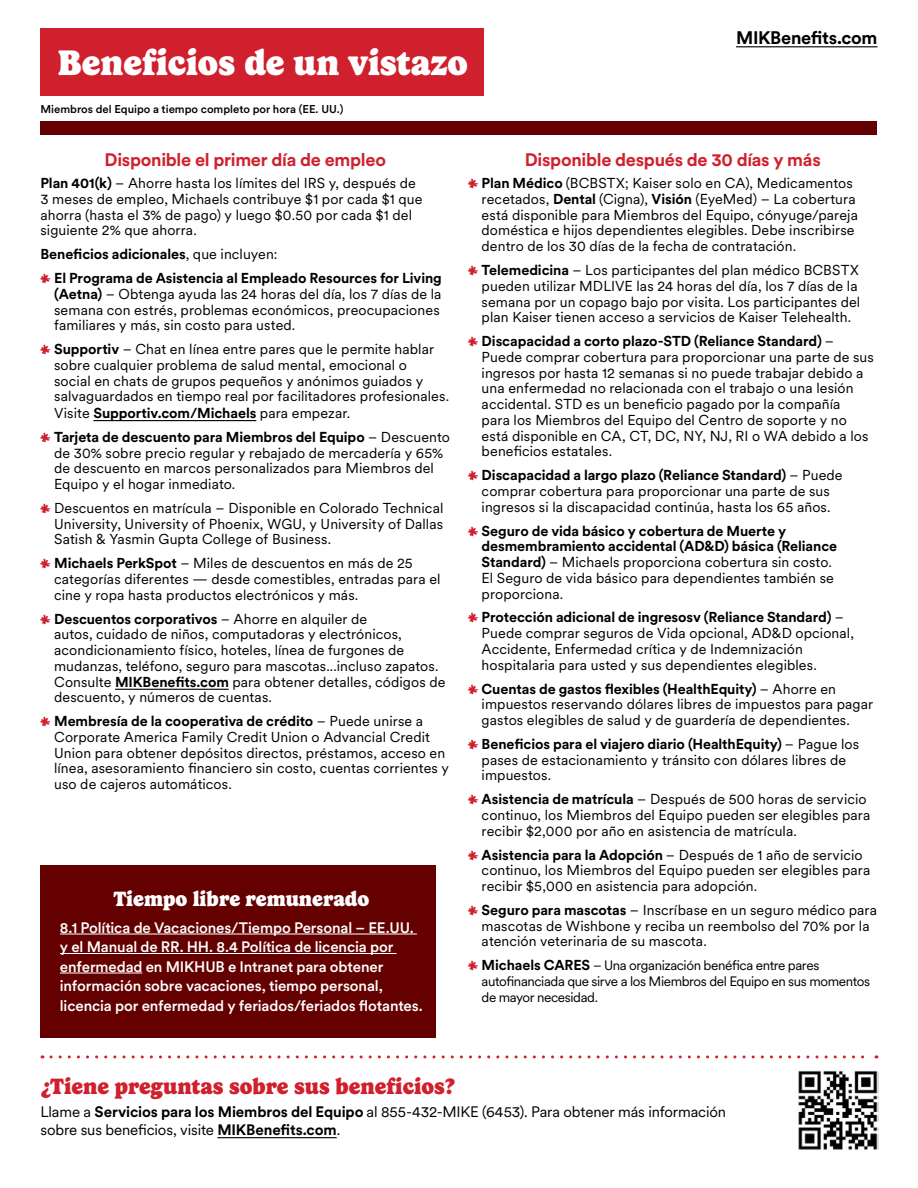
<style>
.page{position:relative;width:918px;height:1188px;background:#fff}
.page>*{position:absolute;margin:0;border:0;box-sizing:border-box;transform-origin:0 0}
.t1{font:900 36px "Gelica";color:#fff}
.t2{font:900 22.5px "Gelica";color:#d0202e}
.t3{font:900 21px "Gelica";color:#fff}
.t4{font:700 18px "Circular XX";letter-spacing:-.015em;color:#d0202e}
.t5{font:700 18px "Circular XX";letter-spacing:-.015em;color:#000}
.t6{font:500 15px/19.5px "Circular XX";letter-spacing:-.01em;color:#fff}
.t7{font:15px/18px "Circular XX";letter-spacing:-.01em;color:#000}
.t8{font:14.25px/15.8px "Circular XX";letter-spacing:.005em;color:#000}
.t9{font:700 14.25px/23.9px "Circular XX";letter-spacing:-.005em;color:#000}
.t10{font:13.5px/15.8px "Circular XX";letter-spacing:-.03em;color:#000}
.t11{font:500 11.25px "Circular XX";color:#000}
.s1{font-weight:700}
.s2{font-weight:400}
.s3{font-family:"Baby Boston";font-weight:400;font-size:13.5px;color:#d0202e}
.s4{font-family:"Baby Boston";font-size:13.5px;color:#d0202e}
.s5{font-family:"Baby Boston";color:#d0202e}
.s6{font-weight:700;font-size:14.25px}
</style>
<div class="page">
<hr style="left:93px;top:420px;width:163px;height:1px;background:#000">
<hr style="left:115px;top:689px;width:114px;height:1px;background:#000">
<div style="left:40px;top:28px;width:444px;height:68px;background:#d0202e"></div>
<hr style="left:736px;top:46px;width:142px;height:1px;background:#000">
<div style="left:40px;top:121px;width:838px;height:14px;background:#650000"></div>
<hr style="left:217px;top:1137px;width:120px;height:1px;background:#000">
<img style="left:798px;top:1071px;width:81px;height:79px">
<svg style="left:51px;top:1055px;width:826px;height:3px"></svg>
<div style="left:40px;top:865px;width:396px;height:173px;background:#650000"></div>
<hr style="left:60px;top:934px;width:357px;height:1px;background:#fff">
<hr style="left:60px;top:953px;width:337px;height:1px;background:#fff">
<hr style="left:60px;top:973px;width:82px;height:1px;background:#fff">
<h1 class="t1" style="left:58px;top:42px;width:412px">Beneficios de un vistazo</h1>
<p class="t11" style="left:40px;top:101px;width:304px">Miembros del Equipo a tiempo completo por hora (EE. UU.)</p>
<p class="t5" style="left:736px;top:25px;width:143px">MIKBenefits.com</p>
<p class="t4" style="left:105px;top:147px;width:283px">Disponible el primer día de empleo</p>
<p class="t8" style="left:40px;top:175px;width:383px"><span class="s1">Plan 401(k)</span> – Ahorre hasta los límites del IRS y, después de 3 meses de empleo, Michaels contribuye $1 por cada $1 que ahorra (hasta el 3% de pago) y luego $0.50 por cada $1 del siguiente 2% que ahorra.</p>
<p class="t9" style="left:40px;top:242px;width:403px">Beneficios adicionales<span class="s2">, que incluyen:<br></span><span class="s3">*</span> El Programa de Asistencia al Empleado Resources for Living</p>
<p class="t8" style="left:54px;top:285px;width:389px"><span class="s1">(Aetna)</span> – Obtenga ayuda las 24 horas del día, los 7 días de la semana con estrés, problemas económicos, preocupaciones familiares y más, sin costo para usted.</p>
<p class="t8" style="left:54px;top:341px;width:397px;text-indent:-14px"><span class="s4">*</span> <span class="s1">Supportiv</span> – Chat en línea entre pares que le permite hablar sobre cualquier problema de salud mental, emocional o<br>social en chats de grupos pequeños y anónimos guiados y salvaguardados en tiempo real por facilitadores profesionales.<br>Visite <span class="s1">Supportiv.com/Michaels</span> para empezar.</p>
<p class="t8" style="left:54px;top:428px;width:397px;text-indent:-14px"><span class="s4">*</span> <span class="s1">Tarjeta de descuento para Miembros del Equipo</span> – Descuento de 30% sobre precio regular y rebajado de mercadería y 65% de descuento en marcos personalizados para Miembros del Equipo y el hogar inmediato.</p>
<p class="t8" style="left:54px;top:499px;width:391px;text-align:justify;text-indent:-14px"><span class="s4">*</span> Descuentos en matrícula – Disponible en Colorado Technical University, University of Phoenix, WGU, y University of Dallas Satish &amp; Yasmin Gupta College of Business.</p>
<p class="t8" style="left:54px;top:555px;width:388px;text-indent:-14px"><span class="s4">*</span> <span class="s1">Michaels PerkSpot</span> – Miles de descuentos en más de 25 categorías diferentes — desde comestibles, entradas para el cine y ropa hasta productos electrónicos y más.</p>
<p class="t8" style="left:54px;top:610px;width:393px;text-indent:-14px"><span class="s4">*</span> <span class="s1">Descuentos corporativos</span> – Ahorre en alquiler de<br>autos, cuidado de niños, computadoras y electrónicos, acondicionamiento físico, hoteles, línea de furgones de mudanzas, teléfono, seguro para mascotas...incluso zapatos.<br>Consulte <span class="s1">MIKBenefits.com</span> para obtener detalles, códigos de descuento, y números de cuentas.</p>
<p class="t8" style="left:54px;top:713px;width:396px;text-indent:-14px"><span class="s4">*</span> <span class="s1">Membresía de la cooperativa de crédito</span> – Puede unirse a Corporate America Family Credit Union o Advancial Credit Union para obtener depósitos directos, préstamos, acceso en línea, asesoramiento financiero sin costo, cuentas corrientes y uso de cajeros automáticos.</p>
<h3 class="t3" style="left:113px;top:887px;width:257px">Tiempo libre remunerado</h3>
<p class="t6" style="left:60px;top:917px;width:364px">8.1 Política de Vacaciones/Tiempo Personal – EE.UU. y el Manual de RR. HH. 8.4 Política de licencia por enfermedad en MIKHUB e Intranet para obtener información sobre vacaciones, tiempo personal, licencia por enfermedad y feriados/feriados flotantes.</p>
<p class="t4" style="left:525px;top:147px;width:298px">Disponible después de 30 días y más</p>
<p class="t8" style="left:482px;top:175px;width:378px;text-indent:-14px"><span class="s4">*</span> <span class="s1">Plan Médico</span> (BCBSTX; Kaiser solo en CA), Medicamentos recetados, <span class="s1">Dental</span> (Cigna), <span class="s1">Visión</span> (EyeMed) – La cobertura está disponible para Miembros del Equipo, cónyuge/pareja doméstica e hijos dependientes elegibles. Debe inscribirse dentro de los 30 días de la fecha de contratación.</p>
<p class="t8" style="left:482px;top:262px;width:380px;text-indent:-14px"><span class="s4">*</span> <span class="s1">Telemedicina</span> – Los participantes del plan médico BCBSTX pueden utilizar MDLIVE las 24 horas del día, los 7 días de la semana por un copago bajo por visita. Los participantes del plan Kaiser tienen acceso a servicios de Kaiser Telehealth.</p>
<p class="t8" style="left:482px;top:333px;width:394px;text-indent:-14px"><span class="s4">*</span> <span class="s1">Discapacidad a corto plazo-STD (Reliance Standard)</span> – Puede comprar cobertura para proporcionar una parte de sus ingresos por hasta 12 semanas si no puede trabajar debido a una enfermedad no relacionada con el trabajo o una lesión accidental. STD es un beneficio pagado por la compañía<br>para los Miembros del Equipo del Centro de soporte y no está disponible en CA, CT, DC, NY, NJ, RI o WA debido a los beneficios estatales.</p>
<p class="t8" style="left:468px;top:467px;width:376px;text-align:center"><span class="s4">*</span> <span class="s1">Discapacidad a largo plazo (Reliance Standard)</span> – Puede comprar cobertura para proporcionar una parte de sus ingresos si la discapacidad continúa, hasta los 65 años.</p>
<p class="t8" style="left:482px;top:522px;width:357px;text-indent:-14px"><span class="s4">*</span> <span class="s1">Seguro de vida básico y cobertura de Muerte y desmembramiento accidental (AD&amp;D) básica (Reliance Standard)</span> – Michaels proporciona cobertura sin costo.<br>El Seguro de vida básico para dependientes también se proporciona.</p>
<p class="t8" style="left:482px;top:609px;width:374px;text-indent:-14px"><span class="s4">*</span> <span class="s1">Protección adicional de ingresosv (Reliance Standard)</span> – Puede comprar seguros de Vida opcional, AD&amp;D opcional, Accidente, Enfermedad crítica y de Indemnización hospitalaria para usted y sus dependientes elegibles.</p>
<p class="t8" style="left:482px;top:680px;width:393px;text-indent:-14px"><span class="s4">*</span> <span class="s1">Cuentas de gastos flexibles (HealthEquity)</span> – Ahorre en impuestos reservando dólares libres de impuestos para pagar gastos elegibles de salud y de guardería de dependientes.</p>
<p class="t8" style="left:482px;top:735px;width:379px;text-indent:-14px"><span class="s4">*</span> <span class="s1">Beneficios para el viajero diario (HealthEquity)</span> – Pague los pases de estacionamiento y tránsito con dólares libres de impuestos.</p>
<p class="t8" style="left:482px;top:791px;width:390px;text-indent:-14px"><span class="s4">*</span> <span class="s1">Asistencia de matrícula</span> – Después de 500 horas de servicio continuo, los Miembros del Equipo pueden ser elegibles para recibir $2,000 por año en asistencia de matrícula.</p>
<p class="t8" style="left:482px;top:846px;width:390px;text-indent:-14px"><span class="s4">*</span> <span class="s1">Asistencia para la Adopción</span> – Después de 1 año de servicio continuo, los Miembros del Equipo pueden ser elegibles para recibir $5,000 en asistencia para adopción.</p>
<p class="t8" style="left:482px;top:901px;width:397px;text-indent:-14px"><span class="s4">*</span> <span class="s1">Seguro para mascotas</span> – Inscríbase en un seguro médico para mascotas de Wishbone y reciba un reembolso del 70% por la atención veterinaria de su mascota.</p>
<p class="t10" style="left:482px;top:957px;width:390px;text-indent:-14px"><span class="s5">*</span> <span class="s6">Michaels CARES</span> – Una organización benéfica entre pares autofinanciada que sirve a los Miembros del Equipo en sus momentos de mayor necesidad.</p>
<h2 class="t2" style="left:40px;top:1073px;width:416px">¿Tiene preguntas sobre sus beneficios?</h2>
<p class="t7" style="left:40px;top:1102px;width:687px">Llame a <span class="s1">Servicios para los Miembros del Equipo</span> al 855-432-MIKE (6453). Para obtener más información sobre sus beneficios, visite <span class="s1">MIKBenefits.com</span>.</p>
</div>
